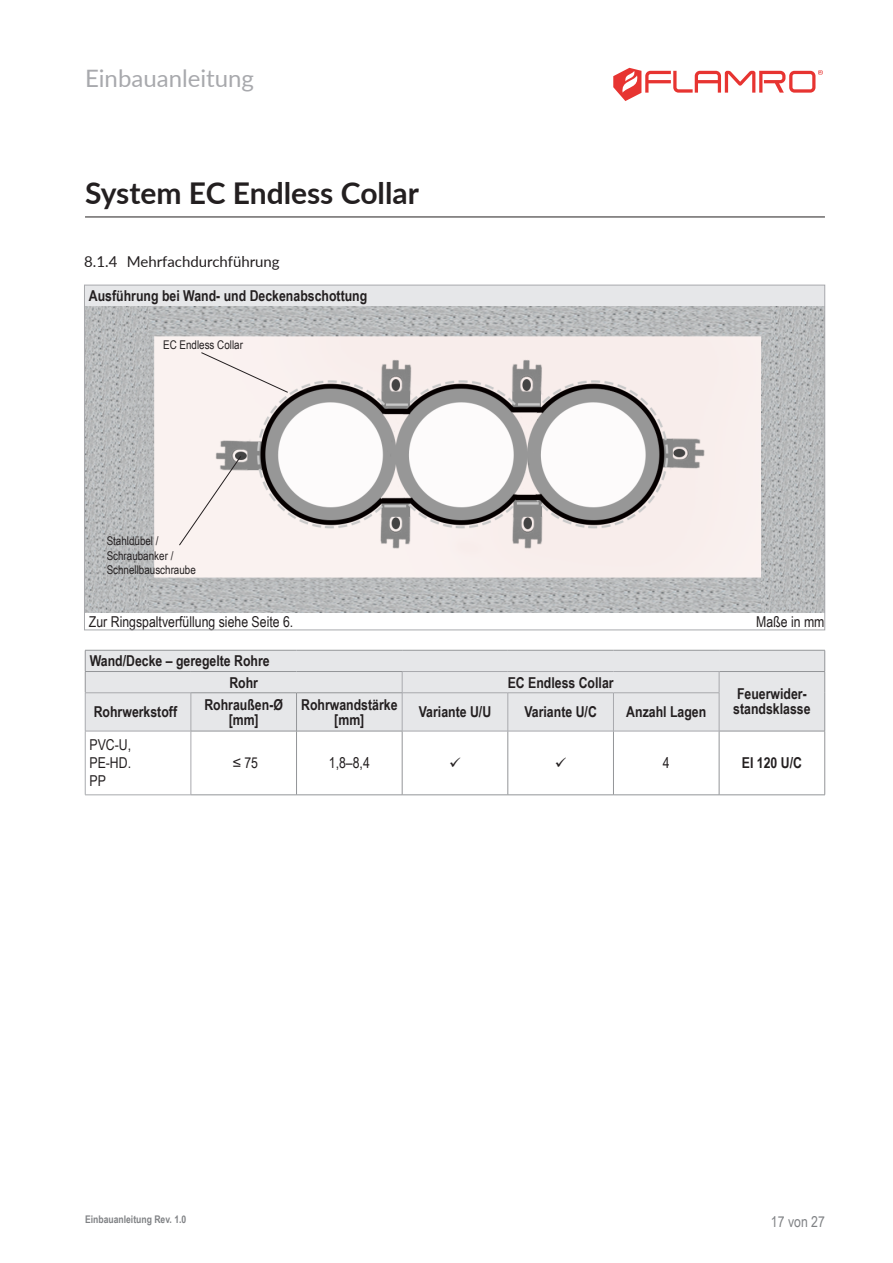
<style>
.page{position:relative;width:893px;height:1263px;background:#fff}
.page>*{position:absolute;margin:0;border:0;box-sizing:border-box;transform-origin:0 0}
.t1{font:700 30px "Lato";color:#231f20}
.t2{font:24px "Lato";color:#a8a9ad}
.p___Tabelle_Kopf_mitte{font:700 15px/15px "Arial Narrow";color:#231f20;text-align:center}
.p___Zwischenüberschrift_grauer_Balken{font:700 15px "Arial Narrow";color:#231f20}
.p___Tabelle_Kopf_links{font:700 15px "Arial Narrow";color:#231f20}
.p___Fließtext{font:15px "Arial Narrow";color:#231f20}
.t3{font:15px "Lato";color:#231f20}
.p___Tabellentext_links{font:15px/18px "Arial Narrow";color:#231f20;text-align:justify}
.p___Tabellentext_mittig{font:15px "Arial Narrow";color:#231f20}
.p___Fließtext_rechtsbündig{font:15px "Arial Narrow";color:#231f20}
.t4{font:15px "Arial Narrow";color:#808285}
.t5{font:12px/14.4px "Arial Narrow";color:#231f20}
.t6{font:700 10.5px "Arial Narrow";color:#808285}
</style>
<div class="page">
<hr style="left:85px;top:217px;width:740px;height:1px;background:#231f20">
<div style="left:85px;top:285px;width:740px;height:22px;background:#e6e7e9"></div>
<img style="left:86px;top:307px;width:737px;height:306px">
<svg style="left:178px;top:455px;width:64px;height:91px"></svg>
<div style="left:200px;top:352px;width:89px;height:41px;background:#faf1f0"></div>
<div style="left:720px;top:651px;width:104px;height:80px;background:#e6e7e9"></div>
<hr style="left:191px;top:731px;width:1px;height:64px;background:#a8a9ad">
<hr style="left:296px;top:731px;width:1px;height:64px;background:#939598">
<hr style="left:402px;top:731px;width:1px;height:64px;background:#939598">
<hr style="left:508px;top:731px;width:1px;height:64px;background:#939598">
<hr style="left:613px;top:731px;width:1px;height:64px;background:#939598">
<hr style="left:719px;top:731px;width:1px;height:64px;background:#939598">
<hr style="left:824px;top:731px;width:1px;height:64px;background:#939598">
<hr style="left:719px;top:794px;width:106px;height:1px;background:#939598">
<hr style="left:85px;top:794px;width:106px;height:1px;background:#a8a9ad">
<hr style="left:297px;top:794px;width:105px;height:1px;background:#939598">
<hr style="left:402px;top:794px;width:106px;height:1px;background:#939598">
<hr style="left:508px;top:794px;width:105px;height:1px;background:#939598">
<hr style="left:613px;top:794px;width:106px;height:1px;background:#939598">
<hr style="left:824px;top:693px;width:1px;height:38px;background:#939598">
<hr style="left:297px;top:731px;width:105px;height:1px;background:#939598">
<hr style="left:719px;top:731px;width:106px;height:1px;background:#939598">
<hr style="left:85px;top:731px;width:106px;height:1px;background:#a8a9ad">
<hr style="left:85px;top:731px;width:1px;height:64px;background:#a8a9ad">
<hr style="left:719px;top:650px;width:106px;height:1px;background:#939598">
<svg style="left:824px;top:650px;width:1px;height:43px"></svg>
<hr style="left:719px;top:671px;width:106px;height:1px;background:#939598">
<hr style="left:402px;top:731px;width:106px;height:1px;background:#a8a9ad">
<hr style="left:508px;top:731px;width:105px;height:1px;background:#a8a9ad">
<hr style="left:613px;top:731px;width:106px;height:1px;background:#a8a9ad">
<div style="left:85px;top:650px;width:635px;height:81px;background:#e6e7e9"></div>
<hr style="left:402px;top:692px;width:106px;height:1px;background:#a8a9ad">
<hr style="left:508px;top:692px;width:105px;height:1px;background:#a8a9ad">
<hr style="left:613px;top:692px;width:106px;height:1px;background:#a8a9ad">
<hr style="left:191px;top:731px;width:106px;height:1px;background:#939598">
<hr style="left:191px;top:794px;width:106px;height:1px;background:#939598">
<svg style="left:613px;top:68px;width:210px;height:33px"></svg>
<h2 class="t2" style="left:85px;top:61px;width:170px">Einbauanleitung</h2>
<h1 class="t1" style="left:85px;top:171px;width:335px">System EC Endless Collar</h1>
<p class="t3" style="left:84px;top:250px;width:197px">8.1.4 Mehrfachdurchführung</p>
<p class="p___Zwischenüberschrift_grauer_Balken" style="left:89px;top:285px;width:280px">Ausführung bei Wand- und Deckenabschottung</p>
<p class="t5" style="left:163px;top:337px;width:81px">EC Endless Collar</p>
<p class="t5" style="left:107px;top:533px;width:91px">Stahldübel /<br>Schraubanker /<br>Schnellbauschraube</p>
<p class="p___Fließtext" style="left:89px;top:610px;width:206px">Zur Ringspaltverfüllung siehe Seite 6.</p>
<p class="p___Fließtext_rechtsbündig" style="left:756px;top:610px;width:70px">Maße in mm</p>
<p class="p___Tabelle_Kopf_links" style="left:90px;top:650px;width:182px">Wand/Decke – geregelte Rohre</p>
<p class="p___Tabelle_Kopf_mitte" style="left:229px;top:674px;width:30px">Rohr</p>
<p class="p___Tabelle_Kopf_mitte" style="left:508px;top:674px;width:107px">EC Endless Collar</p>
<p class="p___Tabelle_Kopf_mitte" style="left:737px;top:686px;width:71px">Feuerwider-</p>
<p class="p___Tabelle_Kopf_links" style="left:94px;top:701px;width:85px">Rohrwerkstoff</p>
<p class="p___Tabelle_Kopf_mitte" style="left:204px;top:696px;width:80px">Rohraußen-Ø</p>
<p class="p___Tabelle_Kopf_mitte" style="left:733px;top:701px;width:79px">standsklasse</p>
<p class="p___Tabelle_Kopf_mitte" style="left:229px;top:711px;width:32px">[mm]</p>
<p class="p___Tabelle_Kopf_mitte" style="left:301px;top:696px;width:98px">Rohrwandstärke [mm]</p>
<p class="p___Tabelle_Kopf_mitte" style="left:419px;top:704px;width:74px">Variante U/U</p>
<p class="p___Tabelle_Kopf_mitte" style="left:524px;top:704px;width:74px">Variante U/C</p>
<p class="p___Tabelle_Kopf_mitte" style="left:626px;top:704px;width:81px">Anzahl Lagen</p>
<p class="p___Tabellentext_links" style="left:89px;top:735px;width:43px">PVC-U, PE-HD.<br>PP</p>
<p class="p___Tabellentext_mittig" style="left:233px;top:752px;width:27px">≤ 75</p>
<p class="p___Tabellentext_mittig" style="left:329px;top:752px;width:43px">1,8–8,4</p>
<p class="p___Tabellentext_mittig" style="left:663px;top:752px;width:8px">4</p>
<p class="p___Tabelle_Kopf_mitte" style="left:742px;top:755px;width:62px">EI 120 U/C</p>
<p class="t6" style="left:85px;top:1212px;width:103px">Einbauanleitung Rev. 1.0</p>
<p class="t4" style="left:771px;top:1210px;width:56px">17 von 27</p>
</div>
